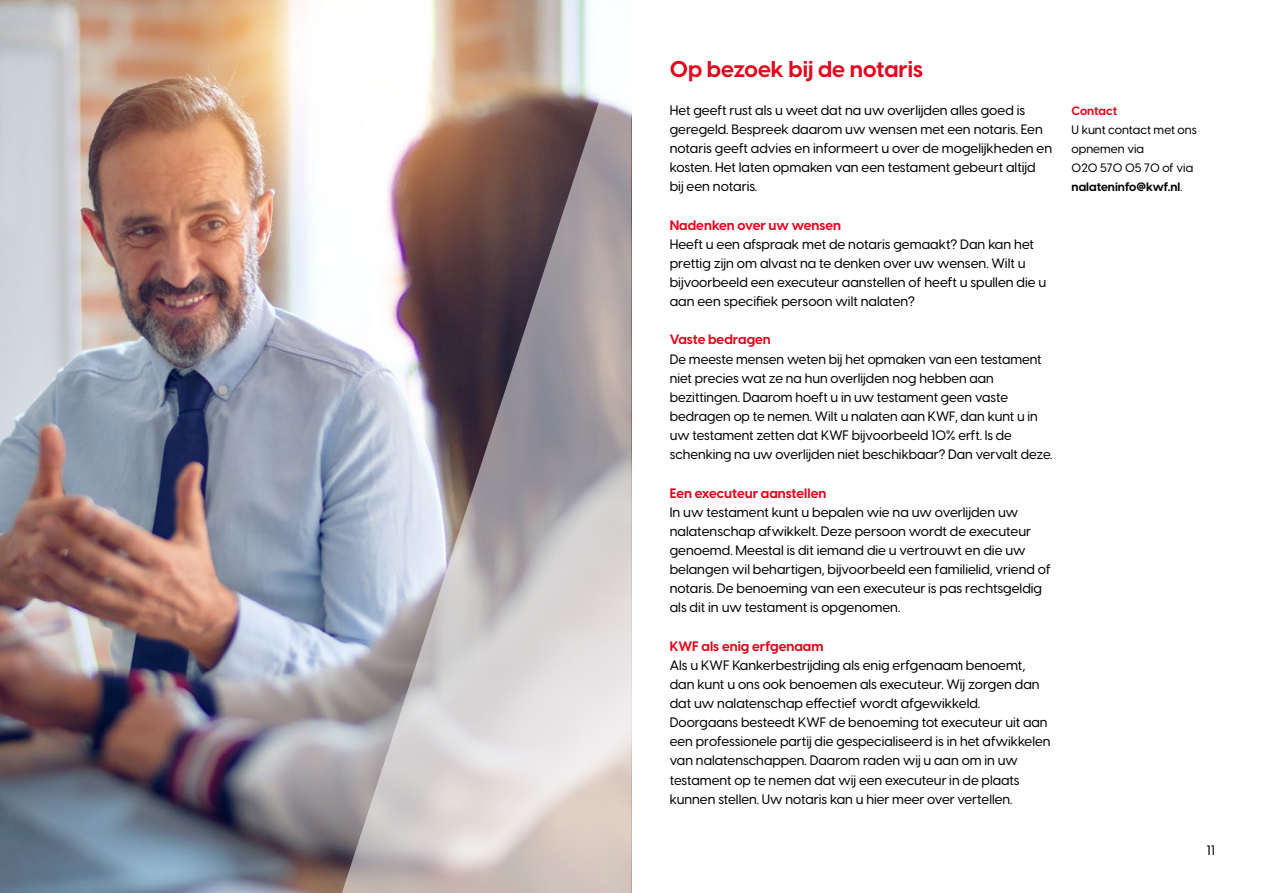
<style>
.page{position:relative;width:1263px;height:893px;background:#fff}
.page>*{position:absolute;margin:0;border:0;box-sizing:border-box;transform-origin:0 0}
.t1{font:700 22.5px "Visby CF";color:#e3051b}
.t2{font:500 13.5px/19.2px "Visby CF";color:#000}
.t3{font:700 13.5px "Visby CF";color:#e3051b}
.t4{font:500 12px/19.2px "Visby CF";color:#000}
.t5{font:700 12px "Visby CF";letter-spacing:-.005em;color:#e3051b}
.s1{font-weight:700}
</style>
<div class="page">
<img style="left:0;top:0;width:590px;height:893px">
<img style="left:338px;top:2px;width:294px;height:891px">
<h1 class="t1" style="left:670px;top:54px;width:255px">Op bezoek bij de notaris</h1>
<p class="t2" style="left:670px;top:100px;width:384px">Het geeft rust als u weet dat na uw overlijden alles goed is geregeld. Bespreek daarom uw wensen met een notaris. Een notaris geeft advies en informeert u over de mogelijkheden en kosten. Het laten opmaken van een testament gebeurt altijd bij een notaris.</p>
<p class="t3" style="left:670px;top:216px;width:173px">Nadenken over uw wensen</p>
<p class="t2" style="left:670px;top:234px;width:378px">Heeft u een afspraak met de notaris gemaakt? Dan kan het prettig zijn om alvast na te denken over uw wensen. Wilt u bijvoorbeeld een executeur aanstellen of heeft u spullen die u aan een specifiek persoon wilt nalaten?</p>
<p class="t3" style="left:670px;top:331px;width:103px">Vaste bedragen</p>
<p class="t2" style="left:670px;top:349px;width:384px">De meeste mensen weten bij het opmaken van een testament niet precies wat ze na hun overlijden nog hebben aan bezittingen. Daarom hoeft u in uw testament geen vaste bedragen op te nemen. Wilt u nalaten aan KWF, dan kunt u in uw testament zetten dat KWF bijvoorbeeld 10% erft. Is de schenking na uw overlijden niet beschikbaar? Dan vervalt deze.</p>
<p class="t3" style="left:670px;top:484px;width:158px">Een executeur aanstellen</p>
<p class="t2" style="left:670px;top:502px;width:383px">In uw testament kunt u bepalen wie na uw overlijden uw nalatenschap afwikkelt. Deze persoon wordt de executeur genoemd. Meestal is dit iemand die u vertrouwt en die uw belangen wil behartigen, bijvoorbeeld een familielid, vriend of notaris. De benoeming van een executeur is pas rechtsgeldig als dit in uw testament is opgenomen.</p>
<p class="t3" style="left:670px;top:637px;width:155px">KWF als enig erfgenaam</p>
<p class="t2" style="left:670px;top:655px;width:382px">Als u KWF Kankerbestrijding als enig erfgenaam benoemt, dan kunt u ons ook benoemen als executeur. Wij zorgen dan dat uw nalatenschap effectief wordt afgewikkeld.<br>Doorgaans besteedt KWF de benoeming tot executeur uit aan een professionele partij die gespecialiseerd is in het afwikkelen van nalatenschappen. Daarom raden wij u aan om in uw testament op te nemen dat wij een executeur in de plaats kunnen stellen. Uw notaris kan u hier meer over vertellen.</p>
<p class="t5" style="left:1071px;top:103px;width:47px">Contact</p>
<p class="t4" style="left:1071px;top:120px;width:127px">U kunt contact met ons opnemen via<br>020 570 05 70 of via <span class="s1">nalateninfo@kwf.nl</span>.</p>
<p class="t2" style="left:1206px;top:840px;width:10px">11</p>
</div>
